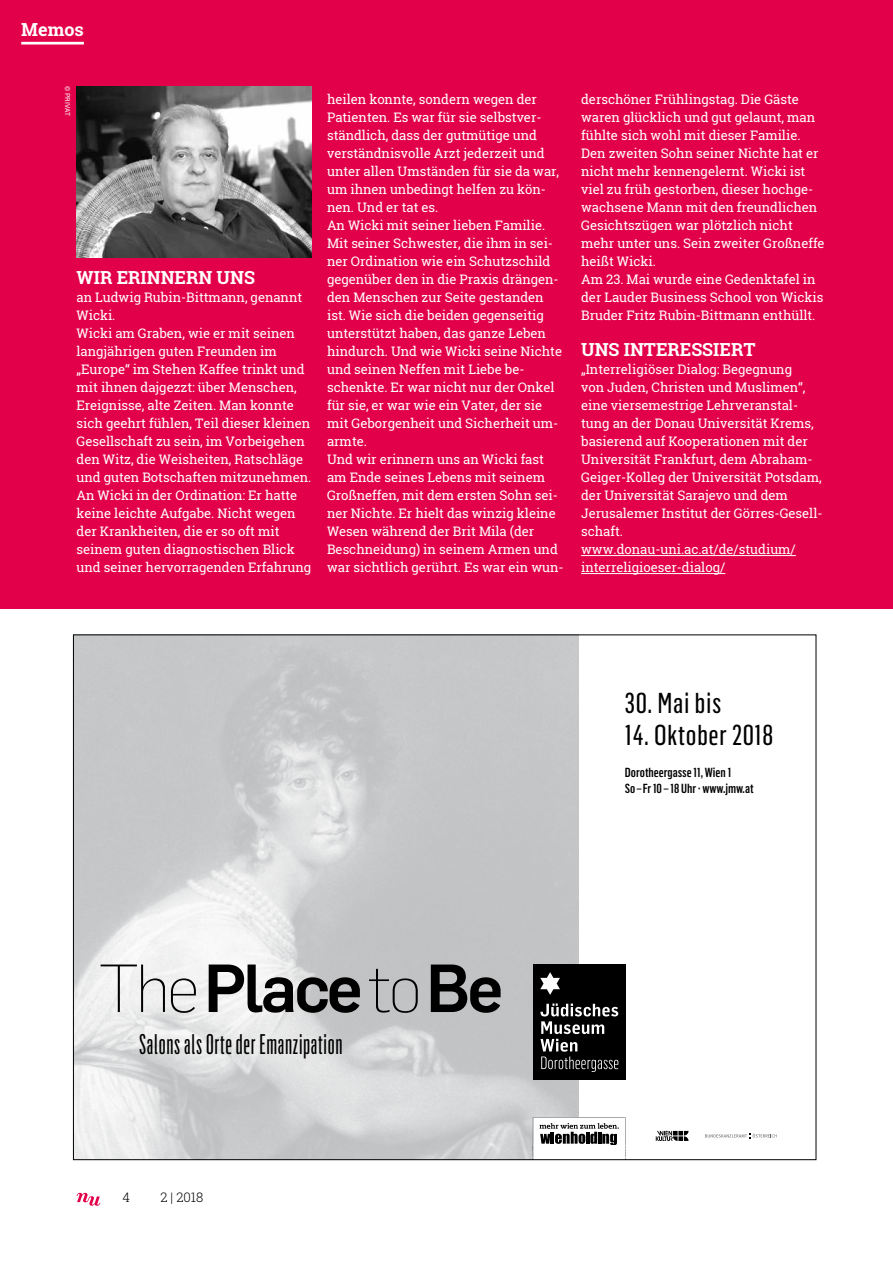
<style>
.page{position:relative;width:893px;height:1263px;background:#fff}
.page>*{position:absolute;margin:0;border:0;box-sizing:border-box;transform-origin:0 0}
.t1{font:500 66.6px "Flama";color:#000}
.t2{font:28.2px "Flama Condensed Basic";letter-spacing:.02em;color:#000}
.t3{font:27.9px "Flama Ultracondensed Basic";letter-spacing:.025em;color:#000}
.t4{font:700 18px "Roboto Slab";color:#fff}
.t5{font:13.2px/18px "Roboto Slab";letter-spacing:-.005em;color:#fff}
.t6{font:300 13.2px "Roboto Slab";color:#000}
.t7{font:500 12.9px/16px "Flama Condensed";color:#000}
.t8{font:6.75px "Roboto";color:#fff}
.s1{font-weight:200}
</style>
<div class="page">
<svg style="left:77px;top:1193px;width:23px;height:13px"></svg>
<div style="left:0;top:0;width:893px;height:608px;background:#e3004a"></div>
<hr style="left:21px;top:42px;width:63px;height:3px;background:#fff">
<hr style="left:581px;top:555px;width:215px;height:1px;background:#fff">
<hr style="left:581px;top:573px;width:144px;height:1px;background:#fff">
<img style="left:75px;top:637px;width:503px;height:521px">
<svg style="left:656px;top:1131px;width:32px;height:10px"></svg>
<svg style="left:705px;top:1133px;width:71px;height:6px"></svg>
<div style="left:533px;top:965px;width:92px;height:115px;background:#000"></div>
<svg style="left:540px;top:1003px;width:78px;height:69px"></svg>
<svg style="left:540px;top:972px;width:20px;height:23px"></svg>
<svg style="left:533px;top:1117px;width:93px;height:41px"></svg>
<img style="left:77px;top:86px;width:235px;height:171px">
<h3 class="t4" style="left:21px;top:17px;width:64px">Memos</h3>
<p class="t8" style="left:72px;top:86px;width:32px;rotate:90deg">© PRIVAT</p>
<h3 class="t4" style="left:77px;top:265px;width:180px">WIR ERINNERN UNS</h3>
<p class="t5" style="left:77px;top:288px;width:236px">an Ludwig Rubin-Bittmann, genannt Wicki.<br>Wicki am Graben, wie er mit seinen langjährigen guten Freunden im „Europe“ im Stehen Kaffee trinkt und mit ihnen dajgezzt: über Menschen, Ereignisse, alte Zeiten. Man konnte sich geehrt fühlen, Teil dieser kleinen Gesellschaft zu sein, im Vorbeigehen den Witz, die Weisheiten, Ratschläge und guten Botschaften mitzunehmen.<br>An Wicki in der Ordination: Er hatte keine leichte Aufgabe. Nicht wegen der Krankheiten, die er so oft mit seinem guten diagnostischen Blick und seiner hervorragenden Erfahrung</p>
<p class="t5" style="left:327px;top:90px;width:238px">heilen konnte, sondern wegen der Patienten. Es war für sie selbstver&shy;ständlich, dass der gutmütige und verständnisvolle Arzt jederzeit und unter allen Umständen für sie da war, um ihnen unbedingt helfen zu kön&shy;nen. Und er tat es.<br>An Wicki mit seiner lieben Familie.<br>Mit seiner Schwester, die ihm in sei&shy;ner Ordination wie ein Schutzschild gegenüber den in die Praxis drängen&shy;den Menschen zur Seite gestanden ist. Wie sich die beiden gegenseitig unterstützt haben, das ganze Leben hindurch. Und wie Wicki seine Nichte und seinen Neffen mit Liebe be&shy;schenkte. Er war nicht nur der Onkel für sie, er war wie ein Vater, der sie mit Geborgenheit und Sicherheit um&shy;armte.<br>Und wir erinnern uns an Wicki fast am Ende seines Lebens mit seinem Großneffen, mit dem ersten Sohn sei&shy;ner Nichte. Er hielt das winzig kleine Wesen während der Brit Mila (der Beschneidung) in seinem Armen und war sichtlich gerührt. Es war ein wun-</p>
<p class="t5" style="left:581px;top:90px;width:245px">derschöner Frühlingstag. Die Gäste waren glücklich und gut gelaunt, man fühlte sich wohl mit dieser Familie.<br>Den zweiten Sohn seiner Nichte hat er nicht mehr kennengelernt. Wicki ist viel zu früh gestorben, dieser hochge&shy;wachsene Mann mit den freundlichen Gesichtszügen war plötzlich nicht mehr unter uns. Sein zweiter Großneffe heißt Wicki.<br>Am 23. Mai wurde eine Gedenktafel in der Lauder Business School von Wickis Bruder Fritz Rubin-Bittmann enthüllt.</p>
<h3 class="t4" style="left:581px;top:337px;width:176px">UNS INTERESSIERT</h3>
<p class="t5" style="left:581px;top:360px;width:243px">„Interreligiöser Dialog: Begegnung<br>von Juden, Christen und Muslimen“, eine viersemestrige Lehrveranstal&shy;tung an der Donau Universität Krems, basierend auf Kooperationen mit der Universität Frankfurt, dem Abraham-Geiger-Kolleg der Universität Potsdam, der Universität Sarajevo und dem Jerusalemer Institut der Görres-Gesell&shy;schaft. www.donau-uni.ac.at/de/studium/ interreligioeser-dialog/</p>
<h2 class="t2" style="left:625px;top:685px;width:98px">30. Mai bis</h2>
<h2 class="t2" style="left:625px;top:717px;width:150px">14. Oktober 2018</h2>
<p class="t7" style="left:625px;top:764px;width:130px">Dorotheergasse11,Wien 1<br>So–Fr10 –18 Uhr· www.jmw.at</p>
<h1 class="t1" style="left:99px;top:940px;width:406px"><span class="s1">The</span>Place<span class="s1">to</span>Be</h1>
<h3 class="t3" style="left:139px;top:1027px;width:205px">Salons als Orte der Emanzipation</h3>
<p class="t6" style="left:123px;top:1188px;width:9px">4</p>
<p class="t6" style="left:160px;top:1188px;width:45px">2 | 2018</p>
</div>
